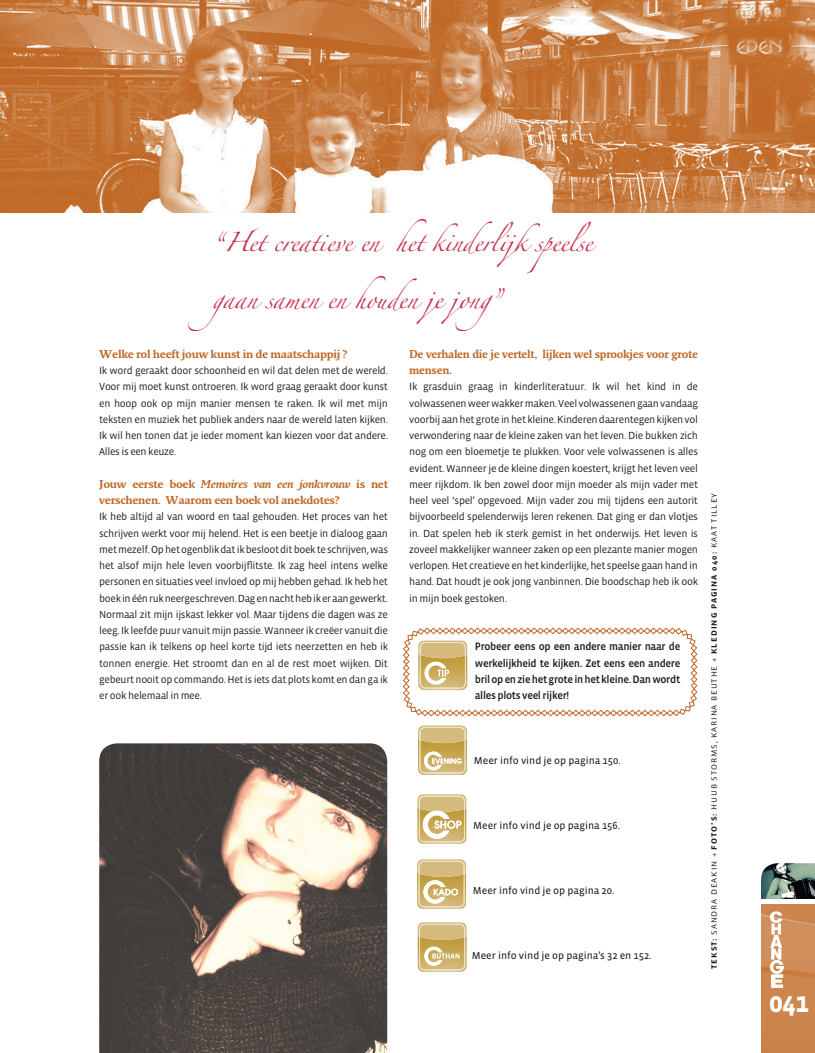
<style>
.page{position:relative;width:815px;height:1053px;background:#fff}
.page>*{position:absolute;margin:0;border:0;box-sizing:border-box;transform-origin:0 0}
.t1{font:700 28.75px "Vista Sans";color:#fff}
.t2{font:17.5px "Zapfino";letter-spacing:-.03em;color:#c52f47}
.t3{font:700 11.12px/16.2px "Fresco";letter-spacing:-.03em;color:#c06928}
.t4{font:11px/16.2px "Vista Sans Med";letter-spacing:-.03em;color:#231f20;text-align:justify}
.t5{font:10.5px/16.2px "Vista Sans";letter-spacing:-.03em;color:#231f20;text-align:justify}
.t6{font:10.5px "Vista Sans Reg";color:#231f20}
.t7{font:7.88px "Vista Sans";letter-spacing:.1em;color:#231f20;scale:1.11 1}
.s1{font-style:italic}
.s2{font-weight:700}
</style>
<div class="page">
<img style="left:0;top:0;width:815px;height:213px">
<img style="left:761px;top:904px;width:54px;height:148px">
<img style="left:761px;top:863px;width:54px;height:17px">
<img style="left:761px;top:880px;width:54px;height:18px">
<svg style="left:770px;top:911px;width:14px;height:76px"></svg>
<img style="left:99px;top:743px;width:288px;height:309px">
<svg style="left:417px;top:859px;width:49px;height:48px;background:#d7c087"></svg>
<svg style="left:417px;top:794px;width:49px;height:49px;background:#dac490"></svg>
<svg style="left:418px;top:922px;width:49px;height:49px;background:#d5bd80"></svg>
<svg style="left:403px;top:627px;width:295px;height:89px"></svg>
<svg style="left:418px;top:725px;width:49px;height:50px;background:#d6be82"></svg>
<h2 class="t2" style="left:213px;top:234px;width:382px">“Het creatieve en het kinderlijkspeelse</h2>
<h2 class="t2" style="left:213px;top:292px;width:306px">gaan samen en houden je jong”</h2>
<p class="t3" style="left:99px;top:345px;width:250px">Welke rol heeft jouw kunst in de maatschappij ?</p>
<p class="t5" style="left:99px;top:362px;width:290px">Ik word geraakt door schoonheid en wil dat delen met de wereld.<br>Voor mij moet kunst ontroeren. Ik word graag geraakt door kunst en hoop ook op mijn manier mensen te raken. Ik wil met mijn teksten en muziek het publiek anders naar de wereld laten kijken.<br>Ik wil hen tonen dat je ieder moment kan kiezen voor dat andere.<br>Alles is een keuze.</p>
<p class="t3" style="left:99px;top:475px;width:290px">Jouw eerste boek <span class="s1">Memoires van een jonkvrouw</span> is net verschenen. Waarom een boek vol anekdotes?</p>
<p class="t5" style="left:99px;top:509px;width:290px">Ik heb altijd al van woord en taal gehouden. Het proces van het schrijven werkt voor mij helend. Het is een beetje in dialoog gaan met mezelf. Op het ogenblik dat ik besloot dit boek te schrijven, was het alsof mijn hele leven voorbijflitste. Ik zag heel intens welke personen en situaties veel invloed op mij hebben gehad. Ik heb het boek in één ruk neergeschreven. Dag en nacht heb ik er aan gewerkt.<br>Normaal zit mijn ijskast lekker vol. Maar tijdens die dagen was ze leeg. Ik leefde puur vanuit mijn passie. Wanneer ik creëer vanuit die passie kan ik telkens op heel korte tijd iets neerzetten en heb ik tonnen energie. Het stroomt dan en al de rest moet wijken. Dit gebeurt nooit op commando. Het is iets dat plots komt en dan ga ik er ook helemaal in mee.</p>
<p class="t3" style="left:409px;top:345px;width:290px">De verhalen die je vertelt, lijken wel sprookjes voor grote mensen.</p>
<p class="t5" style="left:409px;top:379px;width:290px">Ik grasduin graag in kinderliteratuur. Ik wil het kind in de volwassenen weer wakker maken. Veel volwassenen gaan vandaag voorbij aan het grote in het kleine. Kinderen daarentegen kijken vol verwondering naar de kleine zaken van het leven. Die bukken zich nog om een bloemetje te plukken. Voor vele volwassenen is alles evident. Wanneer je de kleine dingen koestert, krijgt het leven veel meer rijkdom. Ik ben zowel door mijn moeder als mijn vader met heel veel ‘spel’ opgevoed. Mijn vader zou mij tijdens een autorit bijvoorbeeld spelenderwijs leren rekenen. Dat ging er dan vlotjes in. Dat spelen heb ik sterk gemist in het onderwijs. Het leven is zoveel makkelijker wanneer zaken op een plezante manier mogen verlopen. Het creatieve en het kinderlijke, het speelse gaan hand in hand. Dat houdt je ook jong vanbinnen. Die boodschap heb ik ook in mijn boek gestoken.</p>
<p class="t4" style="left:475px;top:638px;width:207px">Probeer eens op een andere manier naar de werkelijkheid te kijken. Zet eens een andere bril op en zie het grote in het kleine. Dan wordt alles plots veel rijker!</p>
<p class="t6" style="left:474px;top:755px;width:148px">Meer info vind je op pagina 150.</p>
<p class="t6" style="left:473px;top:820px;width:148px">Meer info vind je op pagina 156.</p>
<p class="t6" style="left:473px;top:885px;width:143px">Meer info vind je op pagina 20.</p>
<p class="t6" style="left:472px;top:950px;width:181px">Meer info vind je op pagina’s 32 en 152.</p>
<p class="t7" style="left:710px;top:969px;width:431px;rotate:-90deg"><span class="s2">Tekst:</span> sandra deakin + <span class="s2">Foto’s:</span> Huub Storms, Karina Beuthe + <span class="s2">kledi ng pagi na 040:</span> Kaat Ti lley</p>
<h1 class="t1" style="left:769px;top:987px;width:42px">041</h1>
</div>
